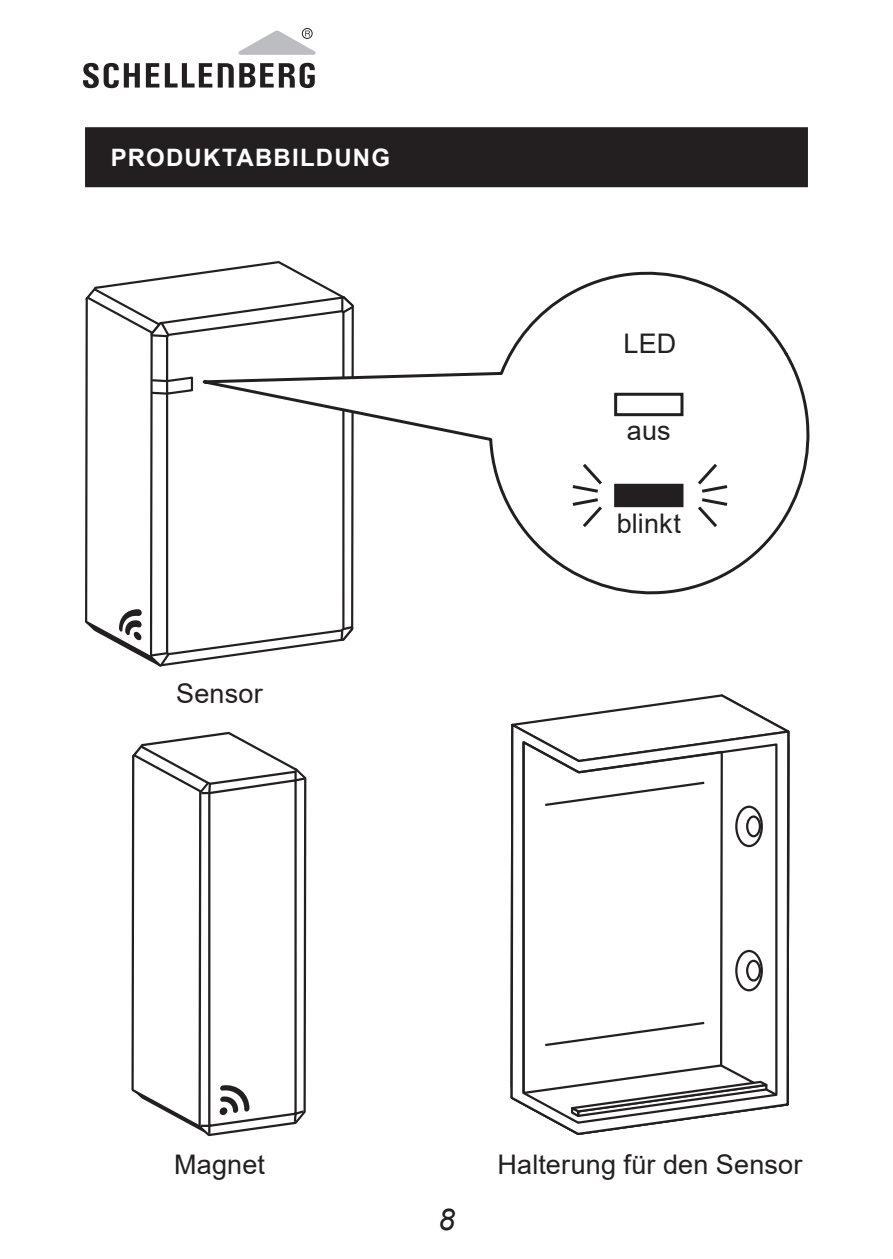
<style>
.page{position:relative;width:893px;height:1259px;background:#fff}
.page>*{position:absolute;margin:0;border:0;box-sizing:border-box;transform-origin:0 0}
.t1{font:italic 30px "Arial";color:#231f20}
.t2{font:27px "Arial";letter-spacing:.005em;color:#231f20}
.t3{font:700 24px "Arial";letter-spacing:.05em;color:#fff}
</style>
<div class="page">
<div style="left:302px;top:28px;width:11px;height:11px;border:1px solid #231f20;border-radius:50%"></div>
<svg style="left:146px;top:63px;width:13px;height:24px"></svg>
<svg style="left:165px;top:63px;width:47px;height:24px"></svg>
<svg style="left:83px;top:63px;width:57px;height:25px"></svg>
<svg style="left:218px;top:63px;width:97px;height:25px"></svg>
<svg style="left:238px;top:30px;width:78px;height:25px"></svg>
<div style="left:85px;top:127px;width:723px;height:60px;background:#231f20"></div>
<svg style="left:85px;top:275px;width:269px;height:391px"></svg>
<svg style="left:131px;top:732px;width:176px;height:404px"></svg>
<svg style="left:510px;top:694px;width:280px;height:441px"></svg>
<svg style="left:178px;top:261px;width:632px;height:358px"></svg>
<div style="left:614px;top:393px;width:69px;height:23px;border:3px solid #231f20"></div>
<div style="left:616px;top:485px;width:66px;height:21px;background:#231f20"></div>
<div style="left:614px;top:484px;width:69px;height:23px;border:3px solid #231f20"></div>
<svg style="left:569px;top:460px;width:36px;height:70px"></svg>
<svg style="left:695px;top:460px;width:35px;height:70px"></svg>
<p class="t3" style="left:111px;top:149px;width:281px">PRODUKTABBILDUNG</p>
<p class="t2" style="left:176px;top:683px;width:88px">Sensor</p>
<p class="t2" style="left:624px;top:333px;width:54px">LED</p>
<p class="t2" style="left:627px;top:420px;width:45px">aus</p>
<p class="t2" style="left:617px;top:513px;width:66px">blinkt</p>
<p class="t2" style="left:174px;top:1154px;width:92px">Magnet</p>
<p class="t2" style="left:497px;top:1154px;width:307px">Halterung für den Sensor</p>
<p class="t1" style="left:438px;top:1208px;width:18px">8</p>
</div>
